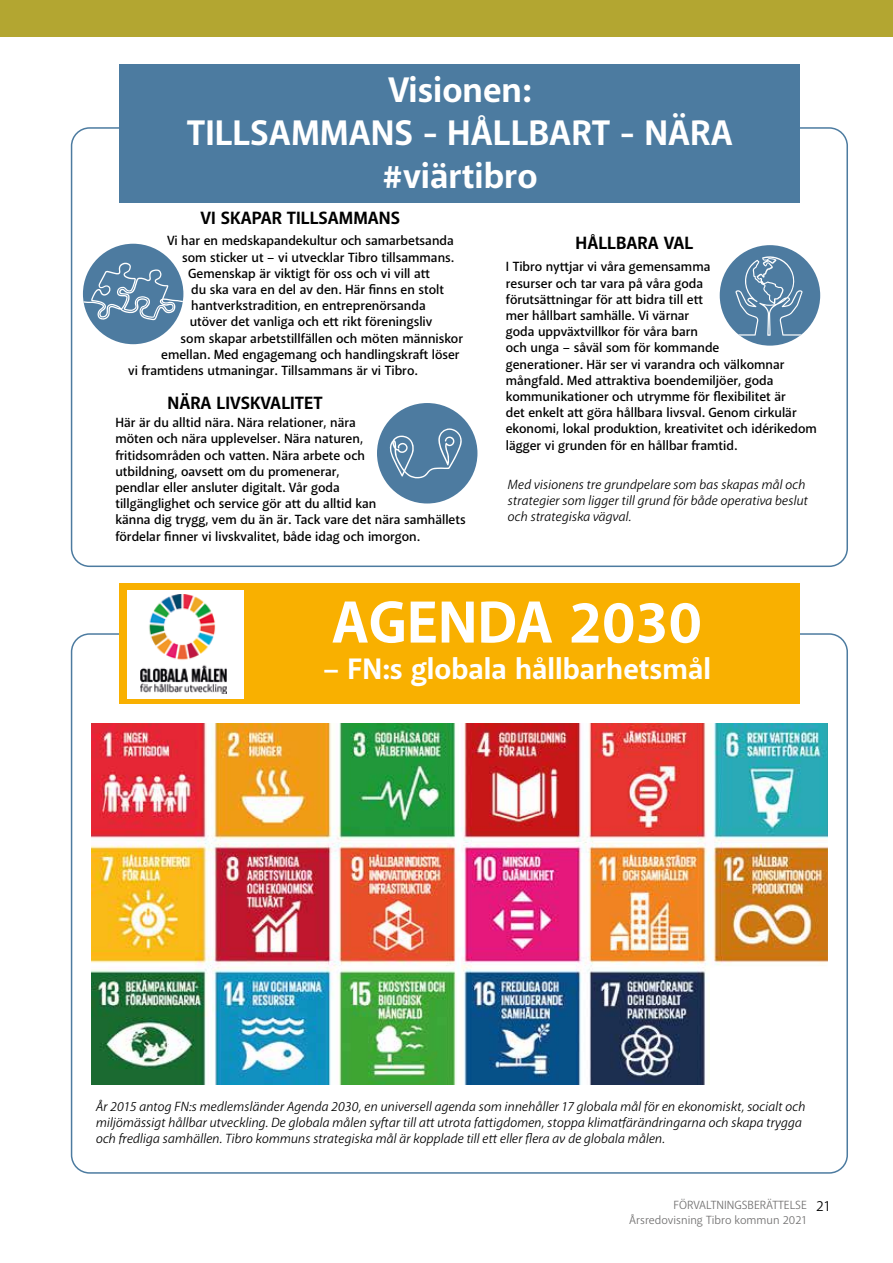
<style>
.page{position:relative;width:893px;height:1263px;background:#fff}
.page>*{position:absolute;margin:0;border:0;box-sizing:border-box;transform-origin:0 0}
.t1{font:700 60px "Akagi Pro";color:#fff}
.t2{font:700 36px/43.2px "Akagi Pro";color:#fff;text-align:center}
.t3{font:700 30px "Akagi Pro";color:#fff}
.t4{font:700 18px "Akagi Pro";color:#000}
.t5{font:600 13.5px/16.2px "Akagi Pro";color:#000}
.t6{font:italic 13.5px/16.2px "Akagi Pro";color:#000}
.t7{font:12px/15px "Akagi Pro";color:#706f6f}
.s1{font-size:15px;color:#000}
</style>
<div class="page">
<div style="left:0;top:0;width:893px;height:36px;background:#b3a631"></div>
<div style="left:120px;top:64px;width:680px;height:138px;background:#4c7ba0"></div>
<div style="left:120px;top:584px;width:680px;height:120px;background:#f9b000"></div>
<div style="left:127px;top:590px;width:116px;height:108px;background:#fff"></div>
<img style="left:140px;top:595px;width:86px;height:99px">
<img style="left:92px;top:723px;width:735px;height:362px">
<div style="left:710px;top:968px;width:124px;height:126px;background:#fff"></div>
<div style="left:720px;top:245px;width:100px;height:101px;background:#4d7ba0;border-radius:50%"></div>
<svg style="left:735px;top:255px;width:68px;height:81px"></svg>
<div style="left:377px;top:403px;width:100px;height:100px;background:#4d7ba0;border-radius:50%"></div>
<svg style="left:389px;top:428px;width:73px;height:50px"></svg>
<div style="left:83px;top:244px;width:100px;height:100px;background:#4d7ba0;border-radius:50%"></div>
<svg style="left:83px;top:263px;width:100px;height:58px"></svg>
<h2 class="t2" style="left:187px;top:69px;width:547px">Visionen:<br>TILLSAMMANS - HÅLLBART - NÄRA #viärtibro</h2>
<h3 class="t4" style="left:201px;top:207px;width:201px">VI SKAPAR TILLSAMMANS</h3>
<h3 class="t4" style="left:576px;top:232px;width:119px">HÅLLBARA VAL</h3>
<p class="t5" style="left:506px;top:259px;width:313px">I Tibro nyttjar vi våra gemensamma<br>resurser och tar vara på våra goda<br>förutsättningar för att bidra till ett<br>mer hållbart samhälle. Vi värnar<br>goda uppväxtvillkor för våra barn<br>och unga – såväl som för kommande<br>generationer. Här ser vi varandra och välkomnar mångfald. Med attraktiva boendemiljöer, goda kommunikationer och utrymme för flexibilitet är<br>det enkelt att göra hållbara livsval. Genom cirkulär ekonomi, lokal produktion, kreativitet och idérikedom lägger vi grunden för en hållbar framtid.</p>
<p class="t6" style="left:508px;top:476px;width:302px">Med visionens tre grundpelare som bas skapas mål och strategier som ligger till grund för både operativa beslut och strategiska vägval.</p>
<p class="t5" style="left:167px;top:233px;width:288px">Vi har en medskapandekultur och samarbetsanda</p>
<p class="t5" style="left:182px;top:249px;width:273px">som sticker ut – vi utvecklar Tibro tillsammans.</p>
<p class="t5" style="left:188px;top:265px;width:243px">Gemenskap är viktigt för oss och vi vill att</p>
<p class="t5" style="left:191px;top:281px;width:254px">du ska vara en del av den. Här finns en stolt</p>
<p class="t5" style="left:191px;top:298px;width:236px">hantverkstradition, en entreprenörsanda</p>
<p class="t5" style="left:190px;top:314px;width:244px">utöver det vanliga och ett rikt föreningsliv</p>
<p class="t5" style="left:181px;top:330px;width:284px">som skapar arbetstillfällen och möten människor</p>
<p class="t5" style="left:161px;top:346px;width:300px">emellan. Med engagemang och handlingskraft löser</p>
<p class="t5" style="left:128px;top:362px;width:291px">vi framtidens utmaningar. Tillsammans är vi Tibro.</p>
<h3 class="t4" style="left:167px;top:392px;width:157px">NÄRA LIVSKVALITET</h3>
<p class="t5" style="left:115px;top:415px;width:352px">Här är du alltid nära. Nära relationer, nära<br>möten och nära upplevelser. Nära naturen,<br>fritidsområden och vatten. Nära arbete och<br>utbildning, oavsett om du promenerar,<br>pendlar eller ansluter digitalt. Vår goda<br>tillgänglighet och service gör att du alltid kan<br>känna dig trygg, vem du än är. Tack vare det nära samhällets fördelar finner vi livskvalitet, både idag och imorgon.</p>
<h1 class="t1" style="left:332px;top:585px;width:372px">AGENDA 2030</h1>
<h3 class="t3" style="left:323px;top:650px;width:389px">– FN:s globala hållbarhetsmål</h3>
<p class="t6" style="left:96px;top:1098px;width:711px">År 2015 antog FN:s medlemsländer Agenda 2030, en universell agenda som innehåller 17 globala mål för en ekonomiskt, socialt och miljömässigt hållbar utveckling. De globala målen syftar till att utrota fattigdomen, stoppa klimatfärändringarna och skapa trygga och fredliga samhällen. Tibro kommuns strategiska mål är kopplade till ett eller flera av de globala målen.</p>
<p class="t7" style="left:629px;top:1197px;width:203px;text-indent:44px">FÖRVALTNINGSBERÄTTELSE <span class="s1">21<br></span>Årsredovisning Tibro kommun 2021</p>
</div>
